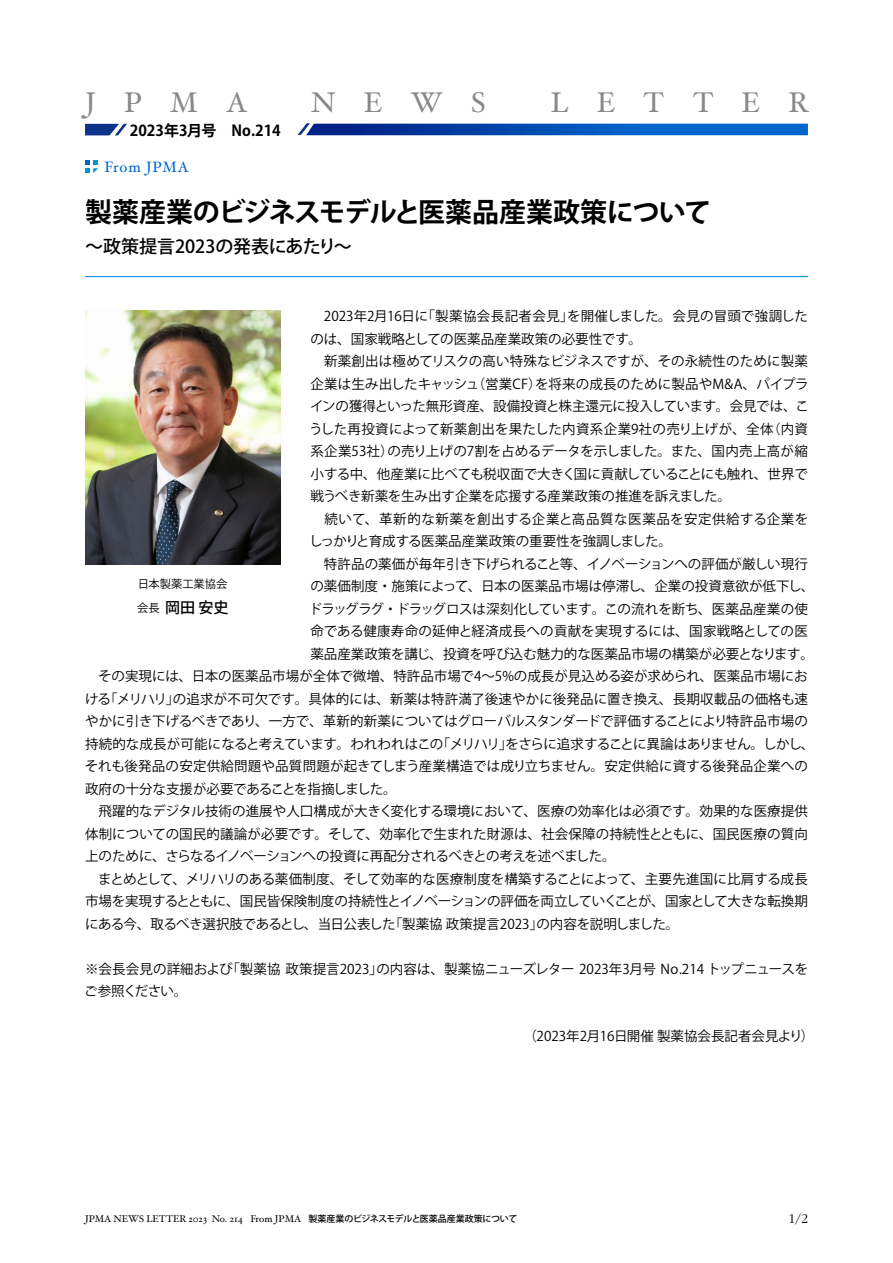
<style>
.page{position:relative;width:893px;height:1263px;background:#fff}
.page>*{position:absolute;margin:0;border:0;box-sizing:border-box;transform-origin:0 0}
.t1{font:28.5px "Hoefler Text";letter-spacing:.995em;color:#888}
.t2{font:700 27px "Koz Go Pr 6 N";letter-spacing:-.02em;color:#000}
.t3{font:500 18px "Koz Go Pr 6 N";color:#000}
.t4{font:700 15px "Koz Go Pr 6 N";color:#000}
.t5{font:15px "Hoefler Text";letter-spacing:.05em;color:#0066cb}
.t6{font:500 15px "Koz Go Pr 6 N";color:#000}
.t7{font:300 13.8px "ITC Garamond Std";color:#000}
.t8{font:13.5px/22.5px "Koz Go Pr 6 N";color:#000}
.t9{font:13.5px "Koz Go Pr 6 N";letter-spacing:-.02em;color:#000}
.t10{font:13.5px "Koz Go Pr 6 N";letter-spacing:-.03em;color:#000}
.t11{font:13.5px "Koz Go Pr 6 N";letter-spacing:-.04em;color:#000}
.t12{font:13.5px "Koz Go Pr 6 N";letter-spacing:.025em;color:#000}
.t13{font:13.5px "Koz Go Pr 6 N";letter-spacing:-.025em;color:#000}
.t14{font:13.5px "Koz Go Pr 6 N";letter-spacing:.02em;color:#000}
.t15{font:13.5px "Koz Go Pr 6 N";letter-spacing:.04em;color:#000}
.t16{font:11.25px "Koz Go Pr 6 N";color:#000}
.t17{font:9.75px "Hoefler Text";color:#000}
.s1{font-weight:400;font-size:11.25px}
.s2{font-family:"Koz Go Pr 6 N";font-weight:500;font-size:9px}
</style>
<div class="page">
<img style="left:85px;top:310px;width:196px;height:254px">
<svg style="left:85px;top:160px;width:13px;height:13px"></svg>
<hr style="left:85px;top:276px;width:723px;height:1px;background:#0085d6">
<svg style="left:85px;top:124px;width:42px;height:11px"></svg>
<svg style="left:298px;top:123px;width:510px;height:12px;background:#1258b6"></svg>
<h1 class="t1" style="left:85px;top:85px;width:164px">JPMA</h1>
<h1 class="t1" style="left:311px;top:85px;width:176px">NEWS</h1>
<h1 class="t1" style="left:551px;top:85px;width:260px">LETTER</h1>
<p class="t4" style="left:130px;top:122px;width:153px">2023年3月号　No.214</p>
<p class="t5" style="left:105px;top:158px;width:86px">From JPMA</p>
<h2 class="t2" style="left:85px;top:196px;width:628px">製薬産業のビジネスモデルと医薬品産業政策について</h2>
<h3 class="t3" style="left:85px;top:236px;width:268px">〜政策提言2023の発表にあたり〜</h3>
<p class="t8" style="left:310px;top:305px;width:499px">　2023年2月16日に「製薬協会長記者会見」を開催しました。会見の冒頭で強調した</p>
<p class="t8" style="left:310px;top:328px;width:333px">のは、国家戦略としての医薬品産業政策の必要性です。</p>
<p class="t8" style="left:310px;top:350px;width:499px">　新薬創出は極めてリスクの高い特殊なビジネスですが、その永続性のために製薬</p>
<p class="t8" style="left:310px;top:373px;width:500px">企業は生み出したキャッシュ（営業CF）を将来の成長のために製品やM&amp;A、パイプラ</p>
<p class="t8" style="left:310px;top:395px;width:500px">インの獲得といった無形資産、設備投資と株主還元に投入しています。会見では、こ</p>
<p class="t12" style="left:309px;top:421px;width:500px">うした再投資によって新薬創出を果たした内資系企業9社の売り上げが、全体（内資</p>
<p class="t8" style="left:310px;top:440px;width:499px">系企業53社）の売り上げの7割を占めるデータを示しました。また、国内売上高が縮</p>
<p class="t13" style="left:310px;top:466px;width:499px">小する中、他産業に比べても税収面で大きく国に貢献していることにも触れ、世界で</p>
<p class="t9" style="left:310px;top:489px;width:422px">戦うべき新薬を生み出す企業を応援する産業政策の推進を訴えました。</p>
<p class="t15" style="left:310px;top:511px;width:499px">　続いて、革新的な新薬を創出する企業と高品質な医薬品を安定供給する企業を</p>
<p class="t8" style="left:309px;top:530px;width:364px">しっかりと育成する医薬品産業政策の重要性を強調しました。</p>
<p class="t8" style="left:310px;top:553px;width:499px">　特許品の薬価が毎年引き下げられること等、イノベーションへの評価が厳しい現行</p>
<p class="t8" style="left:310px;top:575px;width:505px">の薬価制度・施策によって、日本の医薬品市場は停滞し、企業の投資意欲が低下し、</p>
<p class="t9" style="left:309px;top:601px;width:501px">ドラッグラグ・ドラッグロスは深刻化しています。この流れを断ち、医薬品産業の使</p>
<p class="t14" style="left:310px;top:624px;width:499px">命である健康寿命の延伸と経済成長への貢献を実現するには、国家戦略としての医</p>
<p class="t8" style="left:310px;top:643px;width:505px">薬品産業政策を講じ、投資を呼び込む魅力的な医薬品市場の構築が必要となります。</p>
<p class="t8" style="left:85px;top:665px;width:724px">　その実現には、日本の医薬品市場が全体で微増、特許品市場で4〜5%の成長が見込める姿が求められ、医薬品市場にお</p>
<p class="t8" style="left:85px;top:688px;width:724px">ける「メリハリ」の追求が不可欠です。具体的には、新薬は特許満了後速やかに後発品に置き換え、長期収載品の価格も速</p>
<p class="t8" style="left:85px;top:710px;width:724px">やかに引き下げるべきであり、一方で、革新的新薬についてはグローバルスタンダードで評価することにより特許品市場の</p>
<p class="t10" style="left:85px;top:736px;width:731px">持続的な成長が可能になると考えています。われわれはこの「メリハリ」をさらに追求することに異論はありません。しかし、</p>
<p class="t8" style="left:85px;top:755px;width:725px">それも後発品の安定供給問題や品質問題が起きてしまう産業構造では成り立ちません。安定供給に資する後発品企業への</p>
<p class="t8" style="left:85px;top:778px;width:313px">政府の十分な支援が必要であることを指摘しました。</p>
<p class="t8" style="left:85px;top:800px;width:724px">　飛躍的なデジタル技術の進展や人口構成が大きく変化する環境において、医療の効率化は必須です。効果的な医療提供</p>
<p class="t8" style="left:85px;top:823px;width:724px">体制についての国民的議論が必要です。そして、効率化で生まれた財源は、社会保障の持続性とともに、国民医療の質向</p>
<p class="t11" style="left:85px;top:849px;width:532px">上のために、さらなるイノベーションへの投資に再配分されるべきとの考えを述べました。</p>
<p class="t8" style="left:85px;top:868px;width:724px">　まとめとして、メリハリのある薬価制度、そして効率的な医療制度を構築することによって、主要先進国に比肩する成長</p>
<p class="t9" style="left:85px;top:894px;width:724px">市場を実現するとともに、国民皆保険制度の持続性とイノベーションの評価を両立していくことが、国家として大きな転換期</p>
<p class="t9" style="left:85px;top:916px;width:595px">にある今、取るべき選択肢であるとし、当日公表した「製薬協 政策提言2023」の内容を説明しました。</p>
<p class="t8" style="left:84px;top:958px;width:725px">※会長会見の詳細および「製薬協 政策提言2023」の内容は、製薬協ニューズレター 2023年3月号 No.214 トップニュースをご参照ください。</p>
<p class="t8" style="left:523px;top:1025px;width:293px">（2023年2月16日開催 製薬協会長記者会見より）</p>
<p class="t16" style="left:138px;top:578px;width:91px">日本製薬工業協会</p>
<p class="t6" style="left:137px;top:599px;width:93px"><span class="s1">会長</span> 岡田 安史</p>
<p class="t17" style="left:85px;top:1213px;width:434px">JPMA NEWS LETTER 2023 No. 214 From JPMA <span class="s2">製薬産業のビジネスモデルと医薬品産業政策について</span></p>
<p class="t7" style="left:789px;top:1212px;width:21px">1/2</p>
</div>
